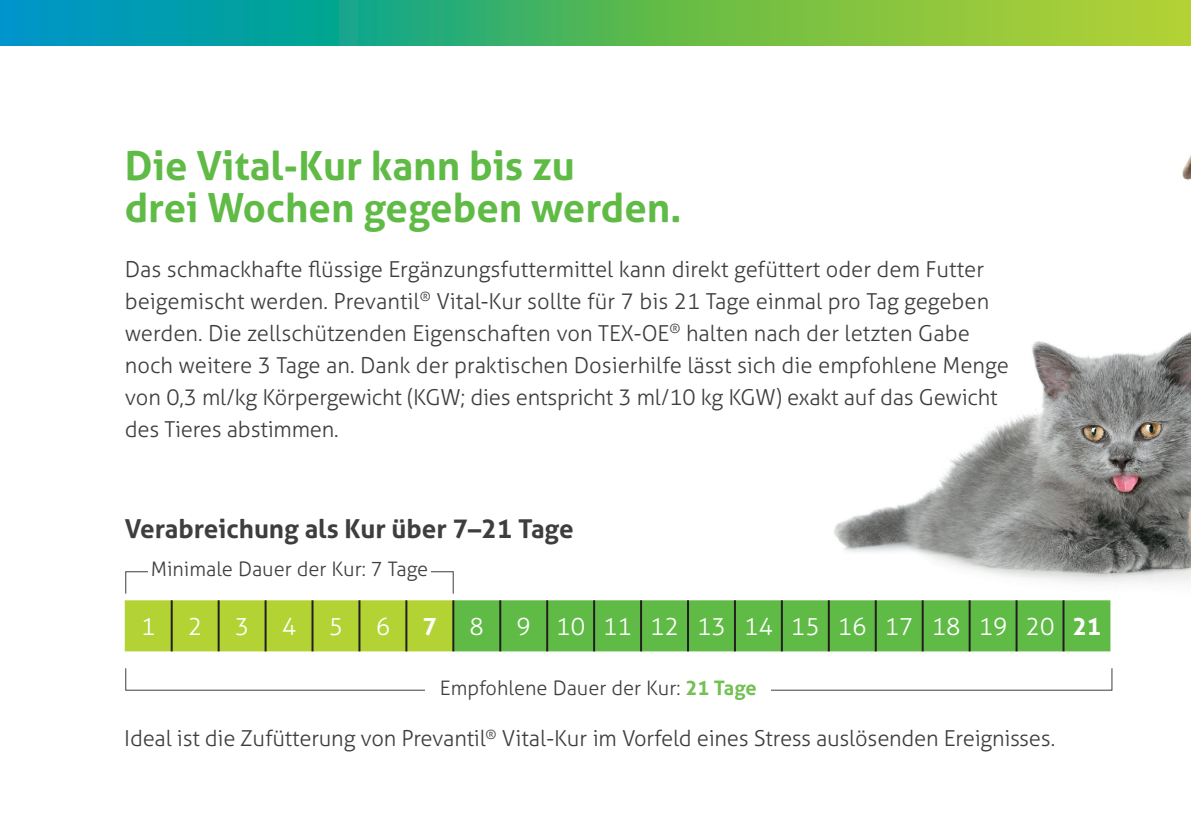
<style>
.page{position:relative;width:1191px;height:840px;background:#fff}
.page>*{position:absolute;margin:0;border:0;box-sizing:border-box;transform-origin:0 0}
.t1{font:700 40px/42px "Aller";color:#60bb46}
.t2{font:700 26px "Aller";color:#3e3e3f}
.t3{font:300 24px "Aller";color:#fff}
.t4{font:700 24px "Aller";color:#fff}
.t5{font:300 22px/32px "Aller";color:#3e3e3f}
.t6{font:300 20px "Aller";color:#3e3e3f}
.s1{font-weight:700}
.s2{font-weight:700;color:#73c053}
</style>
<div class="page">
<img style="left:752px;top:45px;width:439px;height:646px">
<svg style="left:125px;top:600px;width:985px;height:51px;background:#7bc140"></svg>
<hr style="left:171px;top:600px;width:2px;height:51px;background:#231f20">
<hr style="left:218px;top:600px;width:2px;height:51px;background:#231f20">
<hr style="left:264px;top:600px;width:2px;height:51px;background:#231f20">
<hr style="left:311px;top:600px;width:2px;height:51px;background:#231f20">
<hr style="left:358px;top:600px;width:2px;height:51px;background:#231f20">
<hr style="left:405px;top:600px;width:2px;height:51px;background:#231f20">
<hr style="left:452px;top:600px;width:2px;height:51px;background:#231f20">
<hr style="left:499px;top:600px;width:2px;height:51px;background:#231f20">
<hr style="left:546px;top:600px;width:2px;height:51px;background:#231f20">
<hr style="left:593px;top:600px;width:2px;height:51px;background:#231f20">
<hr style="left:640px;top:600px;width:2px;height:51px;background:#231f20">
<hr style="left:687px;top:600px;width:2px;height:51px;background:#231f20">
<hr style="left:734px;top:600px;width:2px;height:51px;background:#231f20">
<hr style="left:781px;top:600px;width:2px;height:51px;background:#231f20">
<hr style="left:828px;top:600px;width:2px;height:51px;background:#231f20">
<hr style="left:874px;top:600px;width:2px;height:51px;background:#231f20">
<hr style="left:921px;top:600px;width:2px;height:51px;background:#231f20">
<hr style="left:968px;top:600px;width:2px;height:51px;background:#231f20">
<hr style="left:1015px;top:600px;width:2px;height:51px;background:#231f20">
<hr style="left:1062px;top:600px;width:2px;height:51px;background:#231f20">
<div style="left:425px;top:680px;width:346px;height:22px;background:#fff"></div>
<svg style="left:0;top:0;width:1191px;height:45px;background:#4db469"></svg>
<h1 class="t1" style="left:125px;top:144px;width:558px">Die Vital-Kur kann bis zu<br>drei Wochen gegeben werden.</h1>
<p class="t5" style="left:125px;top:253px;width:885px">Das schmackhafte flüssige Ergänzungsfuttermittel kann direkt gefüttert oder dem Futter beigemischt werden. Prevantil<sup>®</sup> Vital-Kur sollte für 7 bis 21 Tage einmal pro Tag gegeben werden. Die zellschützenden Eigenschaften von TEX-OE<sup>®</sup> halten nach der letzten Gabe noch weitere 3 Tage an. Dank der praktischen Dosierhilfe lässt sich die empfohlene Menge von 0,3 ml/kg Körpergewicht (KGW; dies entspricht 3 ml/10 kg KGW) exakt auf das Gewicht des Tieres abstimmen.</p>
<p class="t2" style="left:125px;top:512px;width:450px">Verabreichung als Kur über 7–21 Tage</p>
<p class="t6" style="left:151px;top:557px;width:279px">Minimale Dauer der Kur: 7 Tage</p>
<p class="t3" style="left:141px;top:611px;width:16px">1</p>
<p class="t3" style="left:188px;top:611px;width:16px">2</p>
<p class="t3" style="left:235px;top:611px;width:16px">3</p>
<p class="t3" style="left:282px;top:611px;width:16px">4</p>
<p class="t3" style="left:329px;top:611px;width:16px">5</p>
<p class="t3" style="left:376px;top:611px;width:16px">6</p>
<p class="t4" style="left:423px;top:611px;width:16px">7</p>
<p class="t3" style="left:469px;top:611px;width:16px">8</p>
<p class="t3" style="left:516px;top:611px;width:586px">9 10 11 12 13 14 15 16 17 18 19 20 <span class="s1">21</span></p>
<p class="t6" style="left:440px;top:675px;width:318px">Empfohlene Dauer der Kur: <span class="s2">21 Tage</span></p>
<p class="t5" style="left:124px;top:722px;width:932px">Ideal ist die Zufütterung von Prevantil<sup>®</sup> Vital-Kur im Vorfeld eines Stress auslösenden Ereignisses.</p>
</div>
